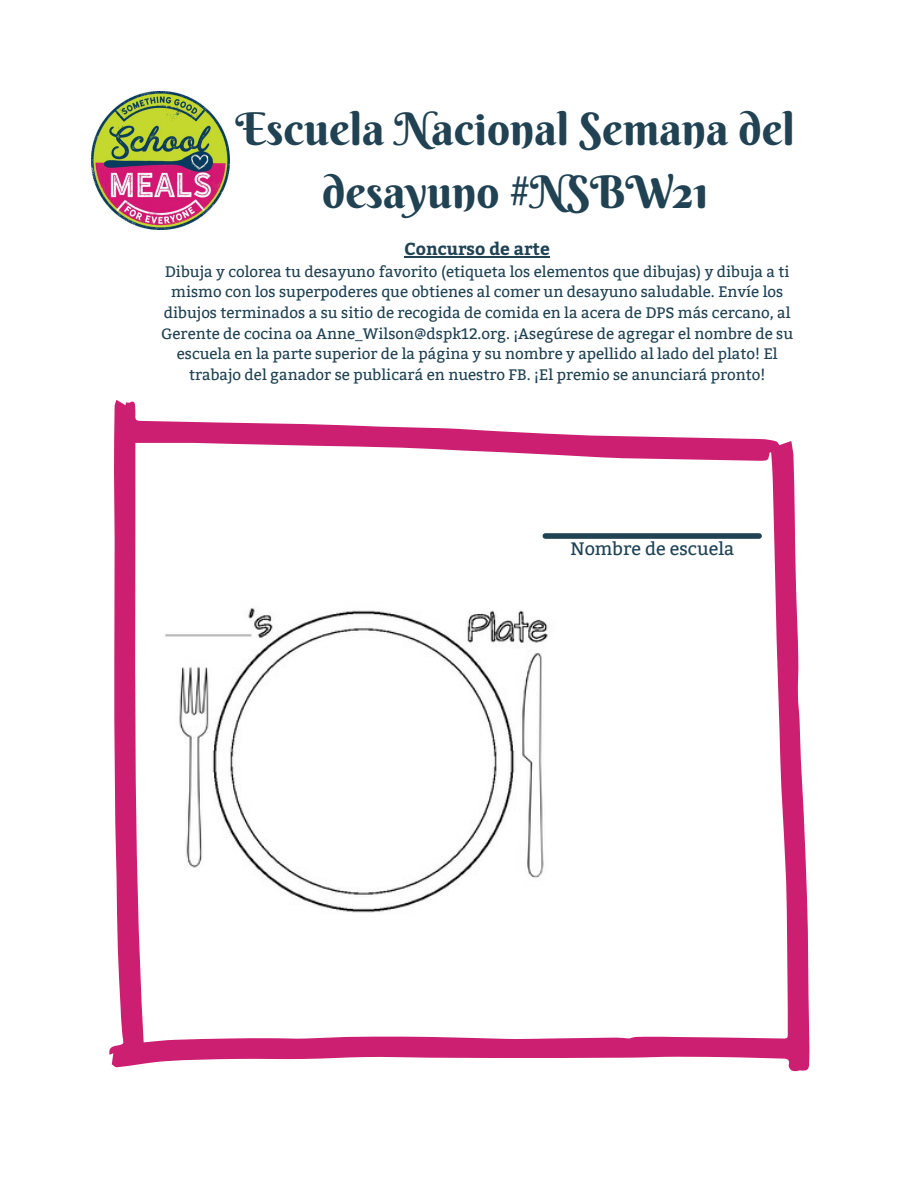
<style>
.page{position:relative;width:918px;height:1188px;background:#fff}
.page>*{position:absolute;margin:0;border:0;box-sizing:border-box;transform-origin:0 0}
.t1{font:45px/63px "Berkshire Swash";color:#204253;text-align:center}
.t2{font:18px "Bitter";color:#204253}
.t3{font:700 17.25px "Bitter";color:#204253}
.t4{font:15.15px/20.5px "Bitter";color:#204253;text-align:center}
</style>
<div class="page">
<img style="left:92px;top:92px;width:137px;height:137px">
<svg style="left:109px;top:400px;width:700px;height:671px"></svg>
<img style="left:161px;top:602px;width:405px;height:319px">
<div style="left:545px;top:533px;width:214px;height:6px;background:#204253"></div>
<hr style="left:405px;top:256px;width:145px;height:1px;background:#204253">
<p class="t1" style="left:235px;top:97px;width:561px">Escuela Nacional Semana del desayuno #NSBW21</p>
<p class="t3" style="left:405px;top:236px;width:147px">Concurso de arte</p>
<p class="t4" style="left:161px;top:261px;width:634px">Dibuja y colorea tu desayuno favorito (etiqueta los elementos que dibujas) y dibuja a ti mismo con los superpoderes que obtienes al comer un desayuno saludable. Envíe los dibujos terminados a su sitio de recogida de comida en la acera de DPS más cercano, al Gerente de cocina oa Anne_Wilson@dspk12.org. ¡Asegúrese de agregar el nombre de su escuela en la parte superior de la página y su nombre y apellido al lado del plato! El trabajo del ganador se publicará en nuestro FB. ¡El premio se anunciará pronto!</p>
<p class="t2" style="left:570px;top:538px;width:165px">Nombre de escuela</p>
</div>
